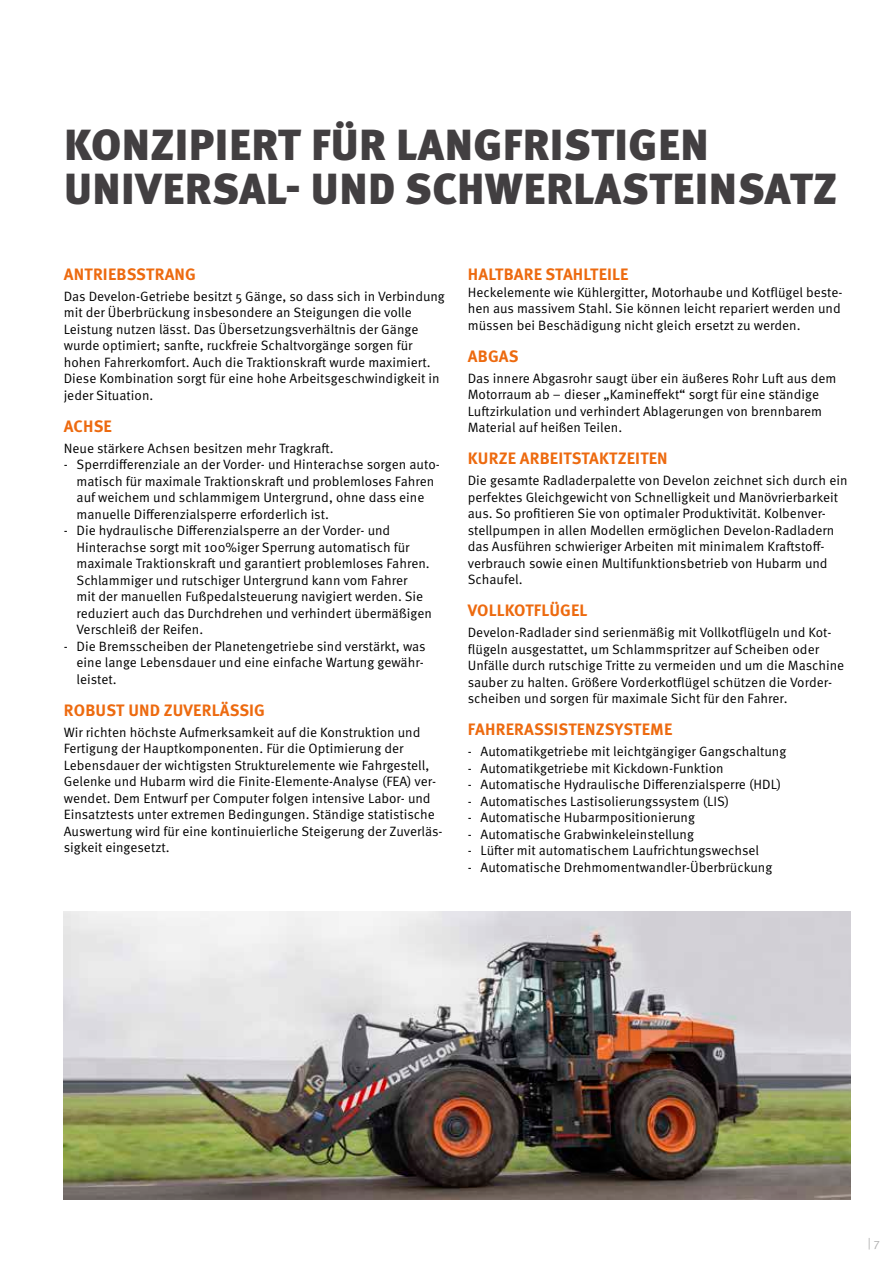
<style>
.page{position:relative;width:893px;height:1263px;background:#fff}
.page>*{position:absolute;margin:0;border:0;box-sizing:border-box;transform-origin:0 0}
.t1{font:900 43.5px/43.5px "Meta Pro";letter-spacing:.01em;color:#423f41}
.t2{font:700 16.5px "Meta Pro";letter-spacing:.01em;color:#ed6a0f}
.t3{font:13.5px/16.5px "Meta Pro Norm";color:#000}
.t4{font:12px "Meta Pro Norm";color:#b2b2b2}
</style>
<div class="page">
<img style="left:64px;top:911px;width:786px;height:288px">
<h1 class="t1" style="left:64px;top:121px;width:774px">KONZIPIERT FÜR LANGFRISTIGEN<br>UNIVERSAL- UND SCHWERLASTEINSATZ</h1>
<p class="t2" style="left:64px;top:261px;width:134px">ANTRIEBSSTRANG</p>
<p class="t3" style="left:64px;top:287px;width:383px">Das Develon-Getriebe besitzt 5 Gänge, so dass sich in Verbindung mit der Überbrückung insbesondere an Steigungen die volle Leistung nutzen lässt. Das Übersetzungsverhältnis der Gänge wurde optimiert; sanfte, ruckfreie Schaltvorgänge sorgen für hohen Fahrerkomfort. Auch die Traktionskraft wurde maximiert.<br>Diese Kombination sorgt für eine hohe Arbeitsgeschwindigkeit in jeder Situation.</p>
<p class="t2" style="left:64px;top:413px;width:49px">ACHSE</p>
<p class="t3" style="left:64px;top:439px;width:271px">Neue stärkere Achsen besitzen mehr Tragkraft.</p>
<p class="t3" style="left:77px;top:456px;width:365px;text-indent:-13px">- Sperrdifferenziale an der Vorder- und Hinterachse sorgen auto&shy;matisch für maximale Traktionskraft und problemloses Fahren auf weichem und schlammigem Untergrund, ohne dass eine manuelle Differenzialsperre erforderlich ist.</p>
<p class="t3" style="left:77px;top:522px;width:357px;text-indent:-13px">- Die hydraulische Differenzialsperre an der Vorder- und Hinterachse sorgt mit 100%iger Sperrung automatisch für maximale Traktionskraft und garantiert problemloses Fahren.<br>Schlammiger und rutschiger Untergrund kann vom Fahrer<br>mit der manuellen Fußpedalsteuerung navigiert werden. Sie reduziert auch das Durchdrehen und verhindert übermäßigen Verschleiß der Reifen.</p>
<p class="t3" style="left:77px;top:637px;width:351px;text-indent:-13px">- Die Bremsscheiben der Planetengetriebe sind verstärkt, was eine lange Lebensdauer und eine einfache Wartung gewähr&shy;leistet.</p>
<p class="t2" style="left:64px;top:697px;width:203px">ROBUST UND ZUVERLÄSSIG</p>
<p class="t3" style="left:64px;top:723px;width:380px">Wir richten höchste Aufmerksamkeit auf die Konstruktion und Fertigung der Hauptkomponenten. Für die Optimierung der Lebensdauer der wichtigsten Strukturelemente wie Fahrgestell, Gelenke und Hubarm wird die Finite-Elemente-Analyse (FEA) ver&shy;wendet. Dem Entwurf per Computer folgen intensive Labor- und Einsatztests unter extremen Bedingungen. Ständige statistische Auswertung wird für eine kontinuierliche Steigerung der Zuverläs&shy;sigkeit eingesetzt.</p>
<p class="t2" style="left:468px;top:261px;width:162px">HALTBARE STAHLTEILE</p>
<p class="t3" style="left:468px;top:283px;width:376px">Heckelemente wie Kühlergitter, Motorhaube und Kotflügel beste&shy;hen aus massivem Stahl. Sie können leicht repariert werden und müssen bei Beschädigung nicht gleich ersetzt zu werden.</p>
<p class="t2" style="left:468px;top:343px;width:52px">ABGAS</p>
<p class="t3" style="left:468px;top:369px;width:370px">Das innere Abgasrohr saugt über ein äußeres Rohr Luft aus dem Motorraum ab – dieser „Kamineffekt“ sorgt für eine ständige Luftzirkulation und verhindert Ablagerungen von brennbarem Material auf heißen Teilen.</p>
<p class="t2" style="left:468px;top:446px;width:201px">KURZE ARBEITSTAKTZEITEN</p>
<p class="t3" style="left:468px;top:471px;width:381px">Die gesamte Radladerpalette von Develon zeichnet sich durch ein perfektes Gleichgewicht von Schnelligkeit und Manövrierbarkeit aus. So profitieren Sie von optimaler Produktivität. Kolbenver&shy;stellpumpen in allen Modellen ermöglichen Develon-Radladern das Ausführen schwieriger Arbeiten mit minimalem Kraftstoff&shy;verbrauch sowie einen Multifunktionsbetrieb von Hubarm und Schaufel.</p>
<p class="t2" style="left:468px;top:598px;width:121px">VOLLKOTFLÜGEL</p>
<p class="t3" style="left:468px;top:623px;width:378px">Develon-Radlader sind serienmäßig mit Vollkotflügeln und Kot&shy;flügeln ausgestattet, um Schlammspritzer auf Scheiben oder Unfälle durch rutschige Tritte zu vermeiden und um die Maschine sauber zu halten. Größere Vorderkotflügel schützen die Vorder&shy;scheiben und sorgen für maximale Sicht für den Fahrer.</p>
<p class="t2" style="left:468px;top:717px;width:206px">FAHRERASSISTENZSYSTEME</p>
<p class="t3" style="left:468px;top:742px;width:320px">- Automatikgetriebe mit leichtgängiger Gangschaltung</p>
<p class="t3" style="left:468px;top:759px;width:257px">- Automatikgetriebe mit Kickdown-Funktion</p>
<p class="t3" style="left:468px;top:775px;width:315px">- Automatische Hydraulische Differenzialsperre (HDL)</p>
<p class="t3" style="left:468px;top:792px;width:263px">- Automatisches Lastisolierungssystem (LIS)</p>
<p class="t3" style="left:468px;top:808px;width:229px">- Automatische Hubarmpositionierung</p>
<p class="t3" style="left:468px;top:825px;width:228px">- Automatische Grabwinkeleinstellung</p>
<p class="t3" style="left:468px;top:841px;width:293px">- Lüfter mit automatischem Laufrichtungswechsel</p>
<p class="t3" style="left:468px;top:858px;width:306px">- Automatische Drehmomentwandler-Überbrückung</p>
<p class="t4" style="left:868px;top:1233px;width:13px">| 7</p>
</div>
